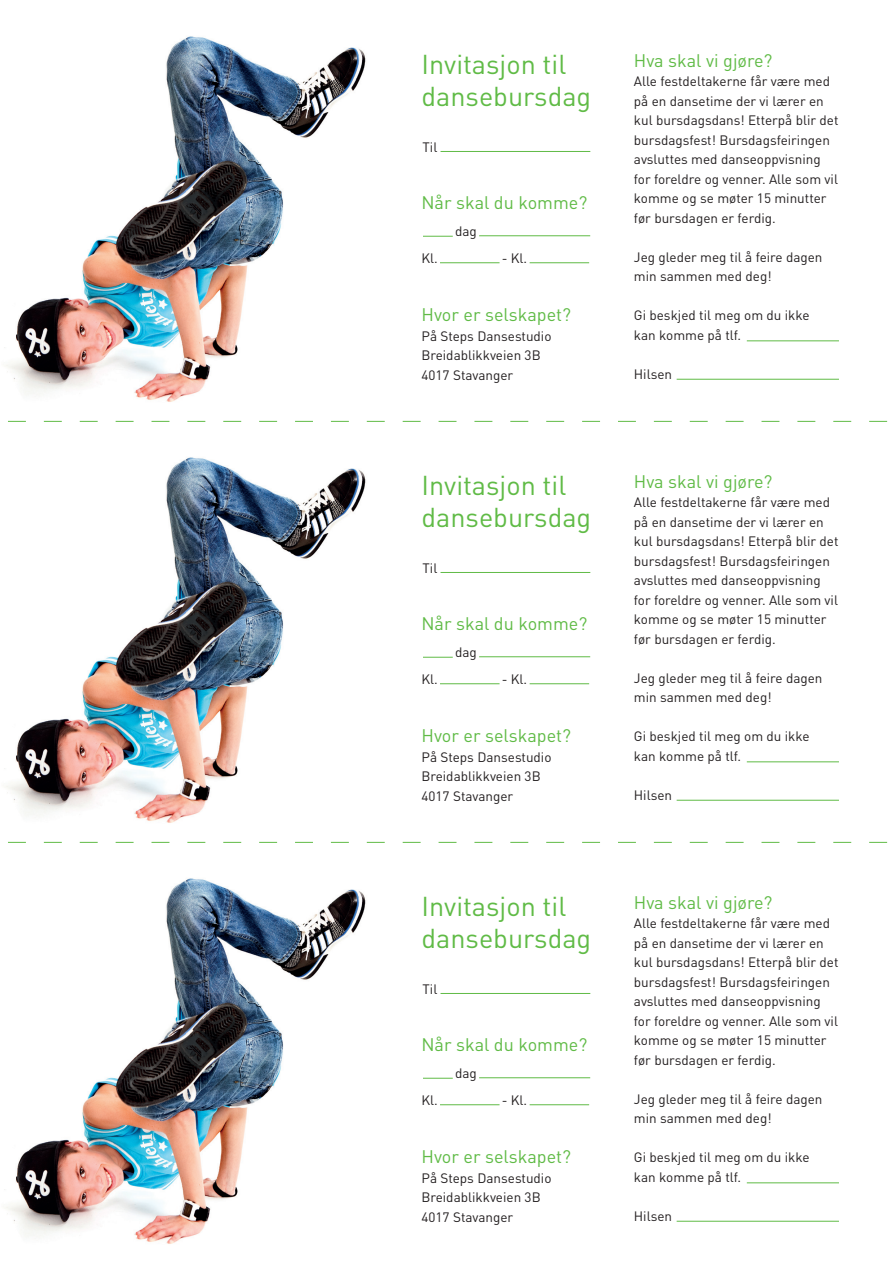
<style>
.page{position:relative;width:893px;height:1263px;background:#fff}
.page>*{position:absolute;margin:0;border:0;box-sizing:border-box;transform-origin:0 0}
.t1{font:27px/32.4px "DIN";color:#60bb46}
.t2{font:18px "DIN";color:#60bb46}
.t3{font:13.5px/19.5px "DIN";color:#231f20}
</style>
<div class="page">
<img style="left:4px;top:36px;width:374px;height:1208px">
<hr style="left:677px;top:379px;width:162px;height:1px;background:#60bb46">
<hr style="left:747px;top:341px;width:92px;height:1px;background:#60bb46">
<hr style="left:441px;top:151px;width:149px;height:1px;background:#60bb46">
<hr style="left:423px;top:236px;width:30px;height:1px;background:#60bb46">
<hr style="left:479px;top:235px;width:111px;height:1px;background:#60bb46">
<hr style="left:530px;top:262px;width:59px;height:1px;background:#60bb46">
<hr style="left:440px;top:262px;width:60px;height:1px;background:#60bb46">
<hr style="left:677px;top:800px;width:162px;height:1px;background:#60bb46">
<hr style="left:747px;top:761px;width:92px;height:1px;background:#60bb46">
<hr style="left:441px;top:572px;width:149px;height:1px;background:#60bb46">
<hr style="left:423px;top:657px;width:30px;height:1px;background:#60bb46">
<hr style="left:479px;top:656px;width:111px;height:1px;background:#60bb46">
<hr style="left:530px;top:683px;width:59px;height:1px;background:#60bb46">
<hr style="left:440px;top:683px;width:60px;height:1px;background:#60bb46">
<hr style="left:677px;top:1221px;width:162px;height:1px;background:#60bb46">
<hr style="left:747px;top:1182px;width:92px;height:1px;background:#60bb46">
<hr style="left:441px;top:993px;width:149px;height:1px;background:#60bb46">
<hr style="left:423px;top:1078px;width:30px;height:1px;background:#60bb46">
<hr style="left:479px;top:1077px;width:111px;height:1px;background:#60bb46">
<hr style="left:530px;top:1104px;width:59px;height:1px;background:#60bb46">
<hr style="left:440px;top:1104px;width:60px;height:1px;background:#60bb46">
<svg style="left:4px;top:421px;width:884px;height:1px"></svg>
<svg style="left:4px;top:842px;width:884px;height:1px"></svg>
<p class="t1" style="left:421px;top:48px;width:171px">Invitasjon til dansebursdag</p>
<p class="t3" style="left:423px;top:137px;width:16px">Til</p>
<p class="t2" style="left:421px;top:191px;width:167px">Når skal du komme?</p>
<p class="t3" style="left:455px;top:221px;width:23px">dag</p>
<p class="t3" style="left:421px;top:248px;width:18px">Kl.</p>
<p class="t3" style="left:502px;top:248px;width:27px">- Kl.</p>
<p class="t2" style="left:421px;top:303px;width:151px">Hvor er selskapet?</p>
<p class="t3" style="left:421px;top:326px;width:132px">På Steps Dansestudio</p>
<p class="t3" style="left:421px;top:345px;width:121px">Breidablikkveien 3B</p>
<p class="t3" style="left:421px;top:365px;width:93px">4017 Stavanger</p>
<p class="t1" style="left:421px;top:468px;width:171px">Invitasjon til dansebursdag</p>
<p class="t3" style="left:423px;top:558px;width:16px">Til</p>
<p class="t2" style="left:421px;top:612px;width:167px">Når skal du komme?</p>
<p class="t3" style="left:455px;top:642px;width:23px">dag</p>
<p class="t3" style="left:421px;top:669px;width:18px">Kl.</p>
<p class="t3" style="left:502px;top:669px;width:27px">- Kl.</p>
<p class="t2" style="left:421px;top:724px;width:151px">Hvor er selskapet?</p>
<p class="t3" style="left:421px;top:747px;width:132px">På Steps Dansestudio</p>
<p class="t3" style="left:421px;top:766px;width:121px">Breidablikkveien 3B</p>
<p class="t3" style="left:421px;top:786px;width:93px">4017 Stavanger</p>
<p class="t1" style="left:421px;top:889px;width:171px">Invitasjon til dansebursdag</p>
<p class="t3" style="left:423px;top:979px;width:16px">Til</p>
<p class="t2" style="left:421px;top:1033px;width:167px">Når skal du komme?</p>
<p class="t3" style="left:455px;top:1063px;width:23px">dag</p>
<p class="t3" style="left:421px;top:1090px;width:18px">Kl.</p>
<p class="t3" style="left:502px;top:1090px;width:27px">- Kl.</p>
<p class="t2" style="left:421px;top:1145px;width:151px">Hvor er selskapet?</p>
<p class="t3" style="left:421px;top:1168px;width:132px">På Steps Dansestudio</p>
<p class="t3" style="left:421px;top:1187px;width:121px">Breidablikkveien 3B</p>
<p class="t3" style="left:421px;top:1207px;width:93px">4017 Stavanger</p>
<p class="t2" style="left:634px;top:49px;width:140px">Hva skal vi gjøre?</p>
<p class="t3" style="left:634px;top:71px;width:206px">Alle festdeltakerne får være med på en dansetime der vi lærer en kul bursdagsdans! Etterpå blir det bursdagsfest! Bursdagsfeiringen avsluttes med danseoppvisning for foreldre og venner. Alle som vil komme og se møter 15 minutter før bursdagen er ferdig.</p>
<p class="t3" style="left:634px;top:247px;width:190px">Jeg gleder meg til å feire dagen min sammen med deg!</p>
<p class="t3" style="left:634px;top:305px;width:177px">Gi beskjed til meg om du ikke</p>
<p class="t3" style="left:634px;top:325px;width:109px">kan komme på tlf.</p>
<p class="t3" style="left:634px;top:364px;width:40px">Hilsen</p>
<p class="t2" style="left:634px;top:470px;width:140px">Hva skal vi gjøre?</p>
<p class="t3" style="left:634px;top:492px;width:206px">Alle festdeltakerne får være med på en dansetime der vi lærer en kul bursdagsdans! Etterpå blir det bursdagsfest! Bursdagsfeiringen avsluttes med danseoppvisning for foreldre og venner. Alle som vil komme og se møter 15 minutter før bursdagen er ferdig.</p>
<p class="t3" style="left:634px;top:668px;width:190px">Jeg gleder meg til å feire dagen min sammen med deg!</p>
<p class="t3" style="left:634px;top:726px;width:177px">Gi beskjed til meg om du ikke</p>
<p class="t3" style="left:634px;top:746px;width:109px">kan komme på tlf.</p>
<p class="t3" style="left:634px;top:785px;width:40px">Hilsen</p>
<p class="t2" style="left:634px;top:891px;width:140px">Hva skal vi gjøre?</p>
<p class="t3" style="left:634px;top:913px;width:206px">Alle festdeltakerne får være med på en dansetime der vi lærer en kul bursdagsdans! Etterpå blir det bursdagsfest! Bursdagsfeiringen avsluttes med danseoppvisning for foreldre og venner. Alle som vil komme og se møter 15 minutter før bursdagen er ferdig.</p>
<p class="t3" style="left:634px;top:1089px;width:190px">Jeg gleder meg til å feire dagen min sammen med deg!</p>
<p class="t3" style="left:634px;top:1147px;width:177px">Gi beskjed til meg om du ikke</p>
<p class="t3" style="left:634px;top:1167px;width:109px">kan komme på tlf.</p>
<p class="t3" style="left:634px;top:1206px;width:40px">Hilsen</p>
</div>
